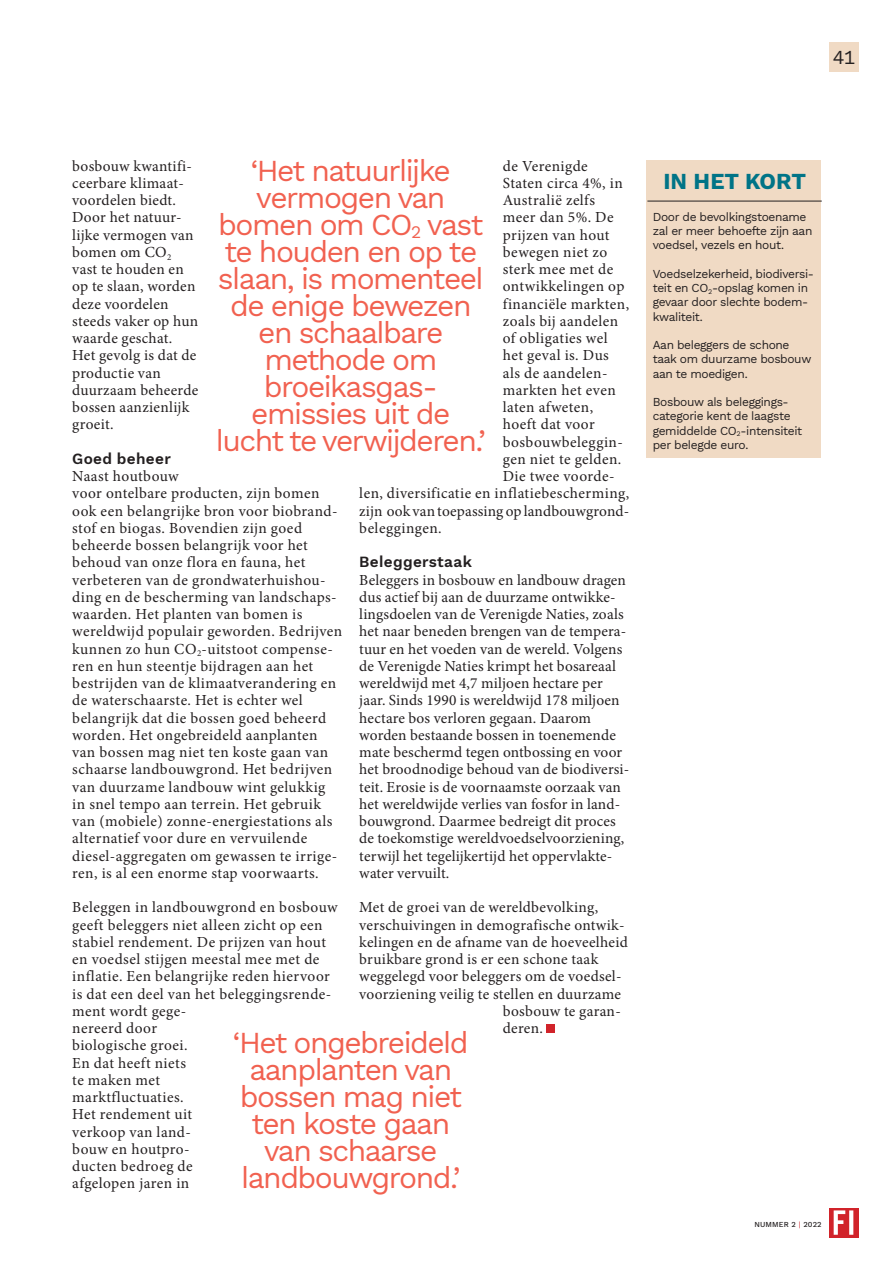
<style>
.page{position:relative;width:893px;height:1263px;background:#fff}
.page>*{position:absolute;margin:0;border:0;box-sizing:border-box;transform-origin:0 0}
.t1{font:30px/27px "Work Sans";letter-spacing:-.05em;color:#f16150;text-align:center}
.t2{font:700 22.5px "Work Sans";color:#007487}
.t3{font:19.5px "Work Sans";color:#231f20}
.t4{font:15.3px/17.2px "Minion Pro";letter-spacing:.02em;color:#231f20}
.t5{font:600 15.3px "Work Sans";letter-spacing:.02em;color:#231f20}
.t6{font:12px/14.2px "Work Sans";letter-spacing:-.03em;color:#231f20}
.t7{font:500 7.5px "Work Sans";letter-spacing:.02em;color:#231f20}
.s1{font-size:17.4px}
.s2{font-weight:400;color:#d1232a}
</style>
<div class="page">
<div style="left:829px;top:43px;width:30px;height:29px;background:#f0dac4"></div>
<svg style="left:829px;top:1208px;width:30px;height:29px"></svg>
<svg style="left:834px;top:1210px;width:19px;height:25px"></svg>
<div style="left:646px;top:160px;width:175px;height:297px;background:#f0dac4"></div>
<hr style="left:647px;top:201px;width:175px;height:1px;background:#231f20">
<div style="left:547px;top:1025px;width:8px;height:8px;background:#d1232a"></div>
<p class="t3" style="left:833px;top:43px;width:24px">41</p>
<h1 class="t1" style="left:216px;top:156px;width:272px">‘Het natuurlijke vermogen van bomen om CO<span class="s1">2</span> vast te houden en op te slaan, is momenteel de enige bewezen en schaalbare methode om broeikasgas&shy;emissies uit de lucht te verwijderen.’</h1>
<p class="t4" style="left:72px;top:157px;width:128px">bosbouw kwantifi&shy;ceerbare klimaat&shy;voordelen biedt.<br>Door het natuur&shy;lijke vermogen van bomen om CO<sub>2 </sub>vast te houden en op te slaan, worden deze voordelen steeds vaker op hun waarde geschat.<br>Het gevolg is dat de productie van duurzaam beheerde bossen aanzienlijk groeit.</p>
<p class="t5" style="left:72px;top:447px;width:100px">Goed beheer</p>
<p class="t4" style="left:72px;top:468px;width:272px">Naast houtbouw<br>voor ontelbare producten, zijn bomen ook een belangrijke bron voor biobrand&shy;stof en biogas. Bovendien zijn goed beheerde bossen belangrijk voor het behoud van onze flora en fauna, het verbeteren van de grondwaterhuishou&shy;ding en de bescherming van landschaps&shy;waarden. Het planten van bomen is wereldwijd populair geworden. Bedrijven kunnen zo hun CO<sub>2</sub>-uitstoot compense&shy;ren en hun steentje bijdragen aan het bestrijden van de klimaatverandering en de waterschaarste. Het is echter wel belangrijk dat die bossen goed beheerd worden. Het ongebreideld aanplanten van bossen mag niet ten koste gaan van schaarse landbouwgrond. Het bedrijven van duurzame landbouw wint gelukkig in snel tempo aan terrein. Het gebruik van (mobiele) zonne-energiestations als alternatief voor dure en vervuilende diesel-aggregaten om gewassen te irrige&shy;ren, is al een enorme stap voorwaarts.</p>
<p class="t4" style="left:72px;top:899px;width:267px">Beleggen in landbouwgrond en bosbouw geeft beleggers niet alleen zicht op een stabiel rendement. De prijzen van hout en voedsel stijgen meestal mee met de inflatie. Een belangrijke reden hiervoor is dat een deel van het beleggingsrende&shy;ment wordt gege-<br>nereerd door<br>biologische groei.<br>En dat heeft niets<br>te maken met<br>marktfluctuaties.<br>Het rendement uit<br>verkoop van land-<br>bouw en houtpro-<br>ducten bedroeg de<br>afgelopen jaren in</p>
<p class="t4" style="left:503px;top:157px;width:87px">de Verenigde</p>
<p class="t4" style="left:503px;top:174px;width:122px">Staten circa 4%, in</p>
<p class="t4" style="left:503px;top:192px;width:94px">Australië zelfs</p>
<p class="t4" style="left:503px;top:209px;width:112px">meer dan 5%. De</p>
<p class="t4" style="left:503px;top:226px;width:108px">prijzen van hout</p>
<p class="t4" style="left:503px;top:243px;width:106px">bewegen niet zo</p>
<p class="t4" style="left:503px;top:261px;width:112px">sterk mee met de</p>
<p class="t4" style="left:503px;top:278px;width:123px">ontwikkelingen op</p>
<p class="t4" style="left:503px;top:295px;width:128px">financiële markten,</p>
<p class="t4" style="left:503px;top:312px;width:117px">zoals bij aandelen</p>
<p class="t4" style="left:503px;top:330px;width:106px">of obligaties wel</p>
<p class="t4" style="left:503px;top:347px;width:108px">het geval is. Dus</p>
<p class="t4" style="left:503px;top:364px;width:106px">als de aandelen-</p>
<p class="t4" style="left:503px;top:381px;width:114px">markten het even</p>
<p class="t4" style="left:503px;top:399px;width:92px">laten afweten,</p>
<p class="t4" style="left:503px;top:416px;width:93px">hoeft dat voor</p>
<p class="t4" style="left:503px;top:433px;width:122px">bosbouwbeleggin-</p>
<p class="t4" style="left:503px;top:450px;width:120px">gen niet te gelden.</p>
<p class="t4" style="left:503px;top:468px;width:113px">Die twee voorde-</p>
<p class="t4" style="left:359px;top:485px;width:272px">len, diversificatie en inflatiebescherming,</p>
<p class="t4" style="left:359px;top:502px;width:271px">zijn ook van toepassing op landbouwgrond-</p>
<p class="t4" style="left:359px;top:519px;width:84px">beleggingen.</p>
<p class="t5" style="left:359px;top:550px;width:114px">Beleggerstaak</p>
<p class="t4" style="left:359px;top:571px;width:271px">Beleggers in bosbouw en landbouw dragen dus actief bij aan de duurzame ontwikke&shy;lingsdoelen van de Verenigde Naties, zoals het naar beneden brengen van de tempera&shy;tuur en het voeden van de wereld. Volgens de Verenigde Naties krimpt het bosareaal wereldwijd met 4,7 miljoen hectare per jaar. Sinds 1990 is wereldwijd 178 miljoen hectare bos verloren gegaan. Daarom worden bestaande bossen in toenemende mate beschermd tegen ontbossing en voor het broodnodige behoud van de biodiversi&shy;teit. Erosie is de voornaamste oorzaak van het wereldwijde verlies van fosfor in land&shy;bouwgrond. Daarmee bedreigt dit proces de toekomstige wereldvoedselvoorziening, terwijl het tegelijkertijd het oppervlakte&shy;water vervuilt.</p>
<p class="t4" style="left:359px;top:899px;width:240px">Met de groei van de wereldbevolking,</p>
<p class="t4" style="left:359px;top:916px;width:267px">verschuivingen in demografische ontwik-</p>
<p class="t4" style="left:359px;top:933px;width:270px">kelingen en de afname van de hoeveelheid</p>
<p class="t4" style="left:359px;top:951px;width:240px">bruikbare grond is er een schone taak</p>
<p class="t4" style="left:359px;top:968px;width:264px">weggelegd voor beleggers om de voedsel-</p>
<p class="t4" style="left:359px;top:985px;width:263px">voorziening veilig te stellen en duurzame</p>
<p class="t4" style="left:503px;top:1002px;width:119px">bosbouw te garan-</p>
<p class="t4" style="left:503px;top:1020px;width:42px">deren.</p>
<h1 class="t1" style="left:233px;top:1028px;width:237px">‘Het ongebreideld aanplanten van bossen mag niet ten koste gaan van schaarse landbouwgrond.’</h1>
<h2 class="t2" style="left:663px;top:165px;width:144px">IN HET KORT</h2>
<p class="t6" style="left:653px;top:209px;width:161px">Door de bevolkingstoename zal er meer behoefte zijn aan voedsel, vezels en hout.</p>
<p class="t6" style="left:653px;top:266px;width:163px">Voedselzekerheid, biodiversi&shy;teit en CO<sub>2</sub>-opslag komen in gevaar door slechte bodem&shy;kwaliteit.</p>
<p class="t6" style="left:653px;top:337px;width:160px">Aan beleggers de schone taak om duurzame bosbouw aan te moedigen.</p>
<p class="t6" style="left:653px;top:394px;width:151px">Bosbouw als beleggings&shy;categorie kent de laagste gemiddelde CO<sub>2</sub>-intensiteit per belegde euro.</p>
<p class="t7" style="left:754px;top:1219px;width:69px">NUMMER 2 <span class="s2">|</span> 2022</p>
</div>
